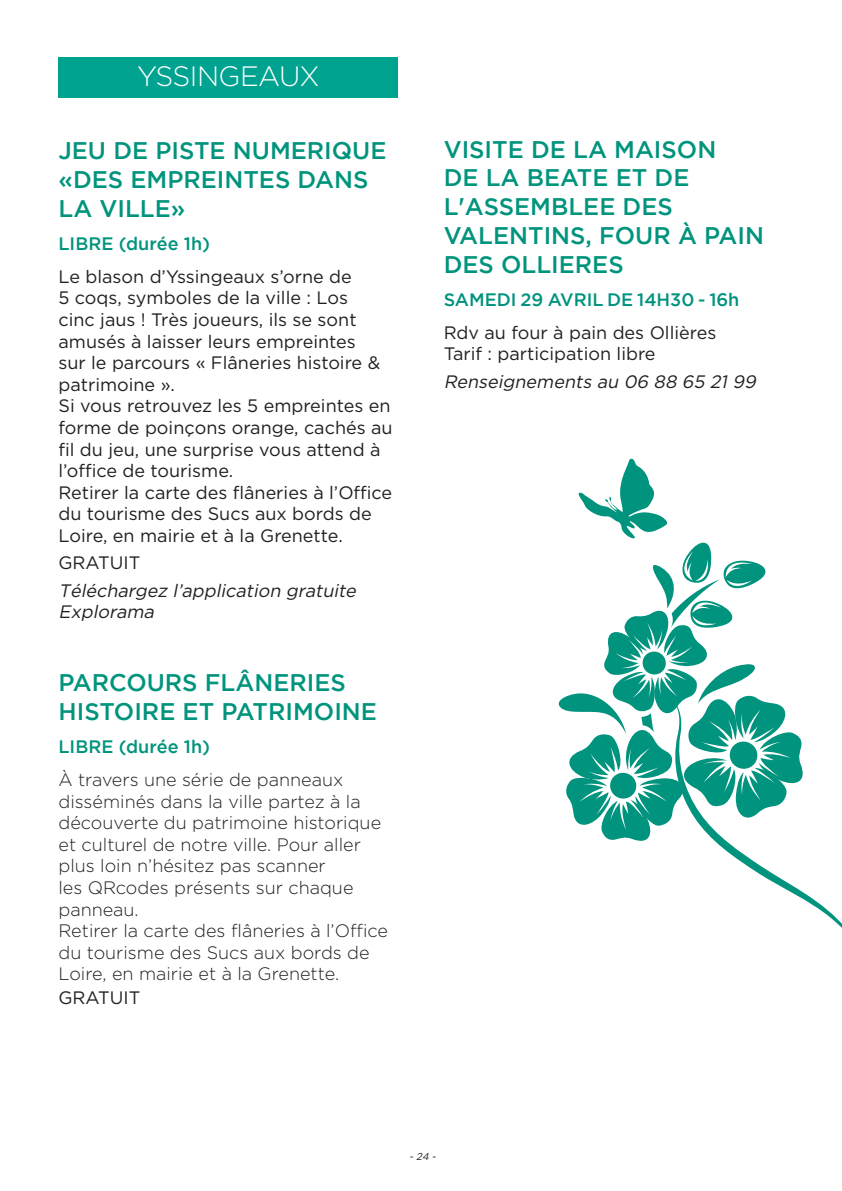
<style>
.page{position:relative;width:842px;height:1191px;background:#fff}
.page>*{position:absolute;margin:0;border:0;box-sizing:border-box;transform-origin:0 0}
.t1{font:300 28px "Gotham";letter-spacing:-.02em;color:#fff}
.t2{font:500 24px/28.8px "Gotham";color:#00947d}
.t3{font:18px/21.6px "Gotham";color:#231f20}
.t4{font:300 18px/21.6px "Gotham";color:#231f20}
.t5{font:italic 18px/21.6px "Gotham";color:#231f20}
.t6{font:500 18px "Gotham";color:#00937d}
.t7{font:italic 10px "Gotham";color:#231f20}
</style>
<div class="page">
<svg style="left:558px;top:458px;width:208px;height:383px"></svg>
<svg style="left:670px;top:697px;width:171px;height:230px"></svg>
<div style="left:58px;top:58px;width:340px;height:40px;background:#00a290"></div>
<h1 class="t1" style="left:137px;top:61px;width:184px">YSSINGEAUX</h1>
<h2 class="t2" style="left:58px;top:136px;width:330px">JEU DE PISTE NUMERIQUE «DES EMPREINTES DANS<br>LA VILLE»</h2>
<p class="t6" style="left:58px;top:233px;width:153px">LIBRE (durée 1h)</p>
<p class="t3" style="left:58px;top:265px;width:336px">Le blason d’Yssingeaux s’orne de<br>5 coqs, symboles de la ville : Los<br>cinc jaus ! Très joueurs, ils se sont amusés à laisser leurs empreintes<br>sur le parcours « Flâneries histoire &amp; patrimoine ».<br>Si vous retrouvez les 5 empreintes en forme de poinçons orange, cachés au fil du jeu, une surprise vous attend à l’office de tourisme.<br>Retirer la carte des flâneries à l’Office du tourisme des Sucs aux bords de<br>Loire, en mairie et à la Grenette.</p>
<p class="t3" style="left:58px;top:552px;width:83px">GRATUIT</p>
<p class="t5" style="left:58px;top:579px;width:303px">Téléchargez l’application gratuite<br>Explorama</p>
<h2 class="t2" style="left:58px;top:668px;width:320px">PARCOURS FLÂNERIES<br>HISTOIRE ET PATRIMOINE</h2>
<p class="t6" style="left:58px;top:736px;width:153px">LIBRE (durée 1h)</p>
<p class="t4" style="left:58px;top:768px;width:331px">À travers une série de panneaux disséminés dans la ville partez à la découverte du patrimoine historique et culturel de notre ville. Pour aller plus loin n’hésitez pas scanner<br>les QRcodes présents sur chaque panneau.<br>Retirer la carte des flâneries à l’Office du tourisme des Sucs aux bords de<br>Loire, en mairie et à la Grenette.</p>
<p class="t3" style="left:58px;top:987px;width:83px">GRATUIT</p>
<h2 class="t2" style="left:444px;top:134px;width:322px">VISITE DE LA MAISON<br>DE LA BEATE ET DE<br>L'ASSEMBLEE DES<br>VALENTINS, FOUR À PAIN<br>DES OLLIERES</h2>
<p class="t6" style="left:444px;top:289px;width:297px">SAMEDI 29 AVRIL DE 14H30 - 16h</p>
<p class="t3" style="left:444px;top:321px;width:274px">Rdv au four à pain des Ollières<br>Tarif : participation libre</p>
<p class="t5" style="left:444px;top:370px;width:317px">Renseignements au 06 88 65 21 99</p>
<p class="t7" style="left:409px;top:1150px;width:30px">- 24 -</p>
</div>
